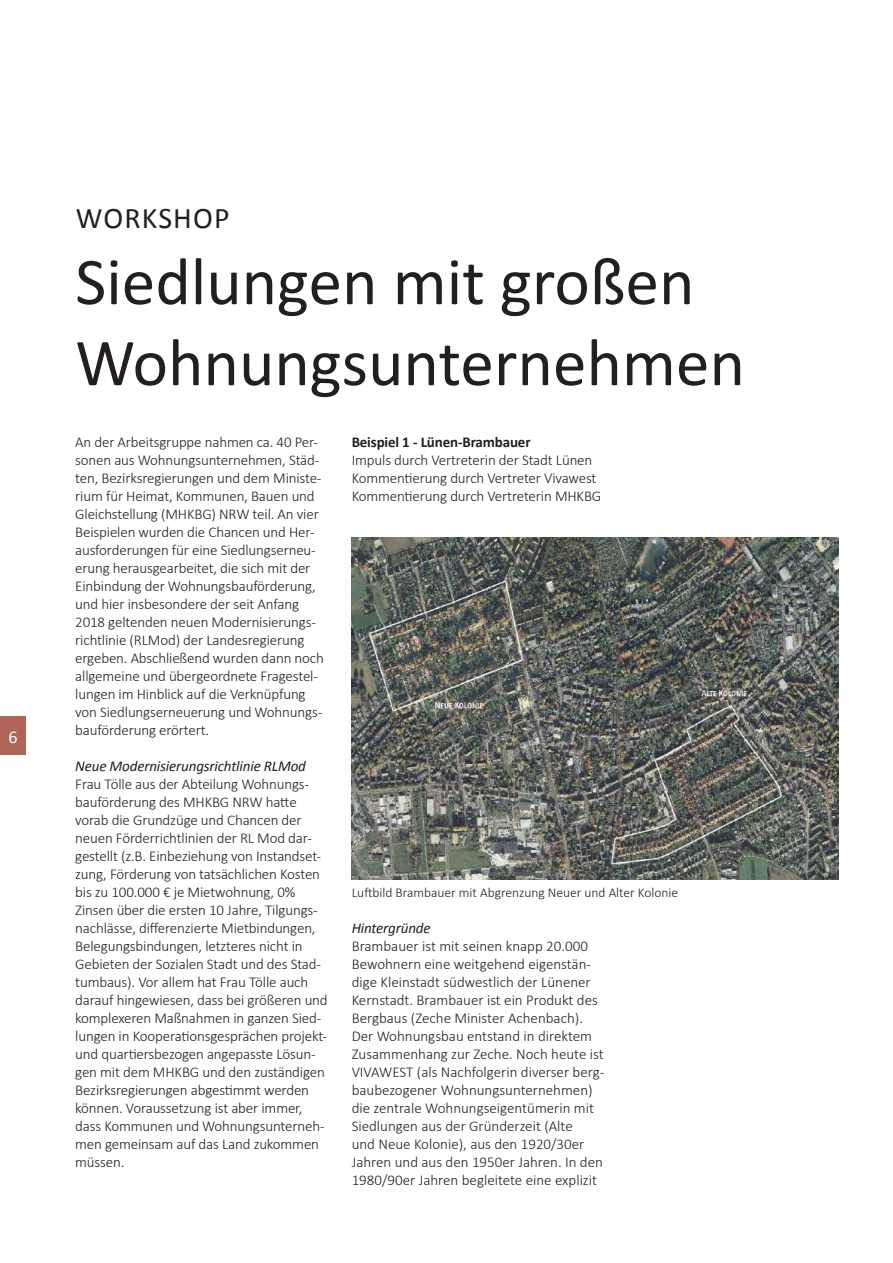
<style>
.page{position:relative;width:893px;height:1263px;background:#fff}
.page>*{position:absolute;margin:0;border:0;box-sizing:border-box;transform-origin:0 0}
.t1{font:67.5px/81px "Calibri";color:#231f20}
.t2{font:30px "Calibri";letter-spacing:.04em;color:#231f20}
.t3{font:18px "Calibri";color:#fff}
.t4{font:300 15px/18px "Calibri";letter-spacing:-.01em;color:#231f20}
.t5{font:italic 15px "Calibri";letter-spacing:-.01em;color:#231f20}
.t6{font:700 15px "Calibri";letter-spacing:-.01em;color:#231f20}
.t7{font:300 13.5px "Calibri";color:#231f20}
</style>
<div class="page">
<div style="left:0;top:717px;width:26px;height:38px;background:#af6658"></div>
<img style="left:352px;top:537px;width:487px;height:342px">
<p class="t3" style="left:8px;top:725px;width:11px">6</p>
<h2 class="t2" style="left:76px;top:199px;width:155px">WORKSHOP</h2>
<h1 class="t1" style="left:75px;top:241px;width:671px">Siedlungen mit großen<br>Wohnungsunternehmen</h1>
<p class="t4" style="left:75px;top:432px;width:250px">An der Arbeitsgruppe nahmen ca. 40 Per&shy;sonen aus Wohnungsunternehmen, Städ&shy;ten, Bezirksregierungen und dem Ministe&shy;rium für Heimat, Kommunen, Bauen und Gleichstellung (MHKBG) NRW teil. An vier Beispielen wurden die Chancen und Her&shy;ausforderungen für eine Siedlungserneu&shy;erung herausgearbeitet, die sich mit der Einbindung der Wohnungsbauförderung, und hier insbesondere der seit Anfang 2018 geltenden neuen Modernisierungs&shy;richtlinie (RLMod) der Landesregierung ergeben. Abschließend wurden dann noch allgemeine und übergeordnete Fragestel&shy;lungen im Hinblick auf die Verknüpfung von Siedlungserneuerung und Wohnungs&shy;bauförderung erörtert.</p>
<p class="t5" style="left:75px;top:756px;width:232px">Neue Modernisierungsrichtlinie RLMod</p>
<p class="t4" style="left:75px;top:774px;width:254px">Frau Tölle aus der Abteilung Wohnungs&shy;bauförderung des MHKBG NRW hatte vorab die Grundzüge und Chancen der neuen Förderrichtlinien der RL Mod dar&shy;gestellt (z.B. Einbeziehung von Instandset&shy;zung, Förderung von tatsächlichen Kosten bis zu 100.000 € je Mietwohnung, 0% Zinsen über die ersten 10 Jahre, Tilgungs&shy;nachlässe, differenzierte Mietbindungen, Belegungsbindungen, letzteres nicht in Gebieten der Sozialen Stadt und des Stad&shy;tumbaus). Vor allem hat Frau Tölle auch darauf hingewiesen, dass bei größeren und komplexeren Maßnahmen in ganzen Sied&shy;lungen in Kooperationsgesprächen projekt&shy;und quartiersbezogen angepasste Lösun&shy;gen mit dem MHKBG und den zuständigen Bezirksregierungen abgestimmt werden können. Voraussetzung ist aber immer, dass Kommunen und Wohnungsunterneh&shy;men gemeinsam auf das Land zukommen müssen.</p>
<p class="t6" style="left:352px;top:432px;width:180px">Beispiel 1 - Lünen-Brambauer</p>
<p class="t4" style="left:352px;top:450px;width:251px">Impuls durch Vertreterin der Stadt Lünen<br>Kommentierung durch Vertreter Vivawest<br>Kommentierung durch Vertreterin MHKBG</p>
<p class="t7" style="left:352px;top:884px;width:328px">Luftbild Brambauer mit Abgrenzung Neuer und Alter Kolonie</p>
<p class="t5" style="left:352px;top:918px;width:81px">Hintergründe</p>
<p class="t4" style="left:352px;top:936px;width:254px">Brambauer ist mit seinen knapp 20.000<br>Bewohnern eine weitgehend eigenstän&shy;dige Kleinstadt südwestlich der Lünener Kernstadt. Brambauer ist ein Produkt des Bergbaus (Zeche Minister Achenbach).<br>Der Wohnungsbau entstand in direktem Zusammenhang zur Zeche. Noch heute ist VIVAWEST (als Nachfolgerin diverser berg&shy;baubezogener Wohnungsunternehmen) die zentrale Wohnungseigentümerin mit Siedlungen aus der Gründerzeit (Alte<br>und Neue Kolonie), aus den 1920/30er Jahren und aus den 1950er Jahren. In den 1980/90er Jahren begleitete eine explizit</p>
</div>
